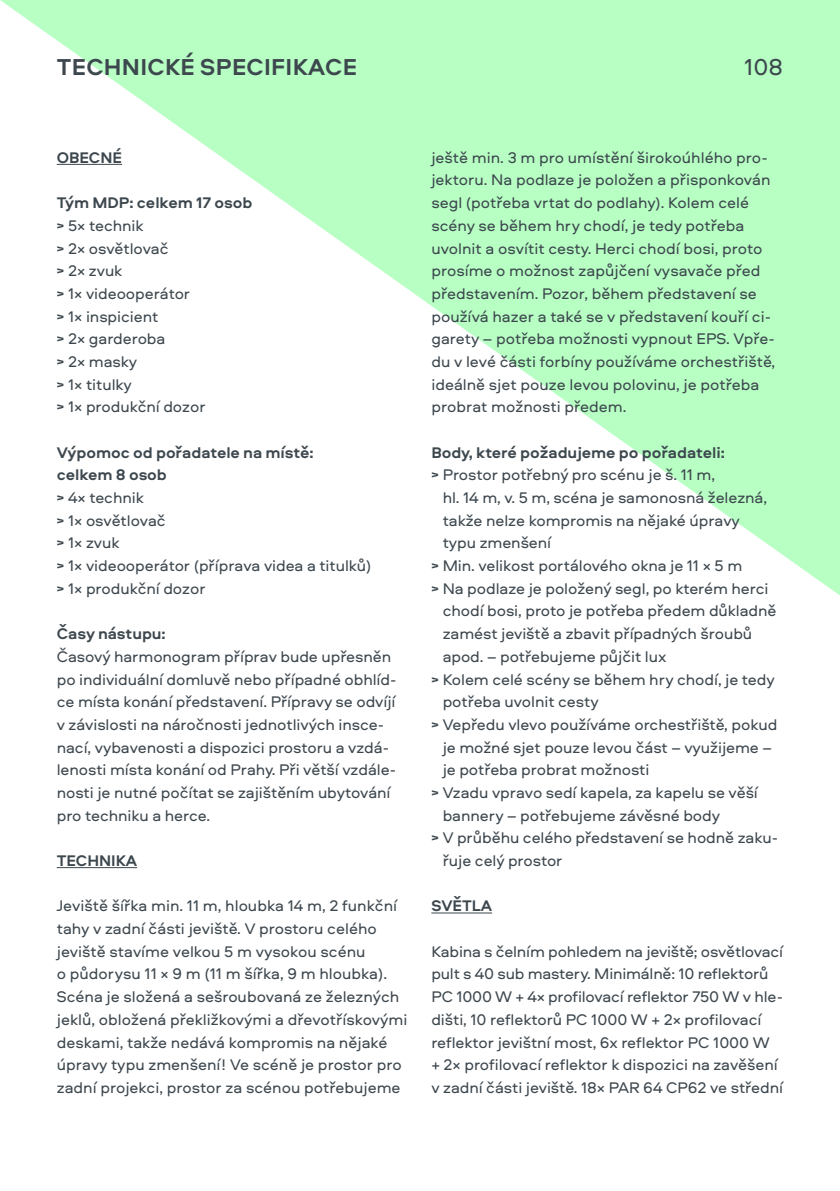
<style>
.page{position:relative;width:840px;height:1191px;background:#fff}
.page>*{position:absolute;margin:0;border:0;box-sizing:border-box;transform-origin:0 0}
.t1{font:700 24px "Aeroport";letter-spacing:.01em;color:#3d474e}
.t2{font:24px "Aeroport";color:#3d474e}
.No_Spacing{font:16px/22.6px "Aeroport";letter-spacing:-.005em;color:#3d474e}
.No_Spacing-2{font:700 16px "Aeroport";letter-spacing:-.005em;color:#3d474e}
.s1{font-family:"Kabaret";font-size:24px}
</style>
<div class="page">
<svg style="left:0;top:0;width:839px;height:595px;fill:#baffc6"></svg>
<hr style="left:57px;top:164px;width:65px;height:1px;background:#3d474e">
<hr style="left:57px;top:867px;width:80px;height:1px;background:#3d474e">
<hr style="left:431px;top:912px;width:61px;height:1px;background:#3d474e">
<p class="t1" style="left:57px;top:49px;width:302px">TECHNICKÉ SPECIFIKACE</p>
<p class="t2" style="left:743px;top:50px;width:40px">108</p>
<p class="No_Spacing-2" style="left:57px;top:146px;width:67px">OBECNÉ</p>
<p class="No_Spacing-2" style="left:57px;top:191px;width:197px">Tým MDP: celkem 17 osob</p>
<p class="No_Spacing" style="left:57px;top:213px;width:88px"><span class="s1">&gt;</span> 5× technik</p>
<p class="No_Spacing" style="left:57px;top:236px;width:113px"><span class="s1">&gt;</span> 2× osvětlovač</p>
<p class="No_Spacing" style="left:57px;top:259px;width:67px"><span class="s1">&gt;</span> 2× zvuk</p>
<p class="No_Spacing" style="left:57px;top:281px;width:135px"><span class="s1">&gt;</span> 1× videooperátor</p>
<p class="No_Spacing" style="left:57px;top:304px;width:103px"><span class="s1">&gt;</span> 1× inspicient</p>
<p class="No_Spacing" style="left:57px;top:327px;width:110px"><span class="s1">&gt;</span> 2× garderoba</p>
<p class="No_Spacing" style="left:57px;top:349px;width:82px"><span class="s1">&gt;</span> 2× masky</p>
<p class="No_Spacing" style="left:57px;top:372px;width:77px"><span class="s1">&gt;</span> 1× titulky</p>
<p class="No_Spacing" style="left:57px;top:395px;width:150px"><span class="s1">&gt;</span> 1× produkční dozor</p>
<p class="No_Spacing-2" style="left:57px;top:441px;width:258px">Výpomoc od pořadatele na místě:</p>
<p class="No_Spacing-2" style="left:57px;top:463px;width:112px">celkem 8 osob</p>
<p class="No_Spacing" style="left:57px;top:485px;width:89px"><span class="s1">&gt;</span> 4× technik</p>
<p class="No_Spacing" style="left:57px;top:508px;width:110px"><span class="s1">&gt;</span> 1× osvětlovač</p>
<p class="No_Spacing" style="left:57px;top:531px;width:64px"><span class="s1">&gt;</span> 1× zvuk</p>
<p class="No_Spacing" style="left:57px;top:553px;width:316px"><span class="s1">&gt;</span> 1× videooperátor (příprava videa a titulků)</p>
<p class="No_Spacing" style="left:57px;top:576px;width:150px"><span class="s1">&gt;</span> 1× produkční dozor</p>
<p class="No_Spacing-2" style="left:57px;top:622px;width:110px">Časy nástupu:</p>
<p class="No_Spacing" style="left:57px;top:644px;width:341px">Časový harmonogram příprav bude upřesněn po individuální domluvě nebo případné obhlíd&shy;ce místa konání představení. Přípravy se odvíjí v závislosti na náročnosti jednotlivých insce&shy;nací, vybavenosti a dispozici prostoru a vzdá&shy;lenosti místa konání od Prahy. Při větší vzdále&shy;nosti je nutné počítat se zajištěním ubytování pro techniku a herce.</p>
<p class="No_Spacing-2" style="left:57px;top:849px;width:82px">TECHNIKA</p>
<p class="No_Spacing" style="left:57px;top:894px;width:352px">Jeviště šířka min. 11 m, hloubka 14 m, 2 funkční tahy v zadní části jeviště. V prostoru celého jeviště stavíme velkou 5 m vysokou scénu<br>o půdorysu 11 × 9 m (11 m šířka, 9 m hloubka).<br>Scéna je složená a sešroubovaná ze železných jeklů, obložená překližkovými a dřevotřískovými deskami, takže nedává kompromis na nějaké úpravy typu zmenšení! Ve scéně je prostor pro zadní projekci, prostor za scénou potřebujeme</p>
<p class="No_Spacing" style="left:431px;top:145px;width:345px">ještě min. 3 m pro umístění širokoúhlého pro&shy;jektoru. Na podlaze je položen a přisponkován segl (potřeba vrtat do podlahy). Kolem celé scény se během hry chodí, je tedy potřeba uvolnit a osvítit cesty. Herci chodí bosi, proto prosíme o možnost zapůjčení vysavače před představením. Pozor, během představení se používá hazer a také se v představení kouří ci&shy;garety – potřeba možnosti vypnout EPS. Vpře&shy;du v levé části forbíny používáme orchestřiště, ideálně sjet pouze levou polovinu, je potřeba probrat možnosti předem.</p>
<p class="No_Spacing-2" style="left:431px;top:441px;width:295px">Body, které požadujeme po pořadateli:</p>
<p class="No_Spacing" style="left:431px;top:463px;width:285px"><span class="s1">&gt;</span> Prostor potřebný pro scénu je š. 11 m,</p>
<p class="No_Spacing" style="left:442px;top:485px;width:326px">hl. 14 m, v. 5 m, scéna je samonosná železná, takže nelze kompromis na nějaké úpravy</p>
<p class="No_Spacing" style="left:442px;top:531px;width:110px">typu zmenšení</p>
<p class="No_Spacing" style="left:431px;top:553px;width:312px"><span class="s1">&gt;</span> Min. velikost portálového okna je 11 × 5 m</p>
<p class="No_Spacing" style="left:442px;top:576px;width:335px;text-indent:-11px"><span class="s1">&gt;</span> Na podlaze je položený segl, po kterém herci chodí bosi, proto je potřeba předem důkladně zamést jeviště a zbavit případných šroubů apod. – potřebujeme půjčit lux</p>
<p class="No_Spacing" style="left:442px;top:667px;width:333px;text-indent:-11px"><span class="s1">&gt;</span> Kolem celé scény se během hry chodí, je tedy potřeba uvolnit cesty</p>
<p class="No_Spacing" style="left:442px;top:712px;width:336px;text-indent:-11px"><span class="s1">&gt;</span> Vepředu vlevo používáme orchestřiště, pokud je možné sjet pouze levou část – využijeme – je potřeba probrat možnosti</p>
<p class="No_Spacing" style="left:442px;top:780px;width:316px;text-indent:-11px"><span class="s1">&gt;</span> Vzadu vpravo sedí kapela, za kapelu se věší bannery – potřebujeme závěsné body</p>
<p class="No_Spacing" style="left:442px;top:826px;width:337px;text-indent:-11px"><span class="s1">&gt;</span> V průběhu celého představení se hodně zaku&shy;řuje celý prostor</p>
<p class="No_Spacing-2" style="left:431px;top:894px;width:62px">SVĚTLA</p>
<p class="No_Spacing" style="left:431px;top:939px;width:353px">Kabina s čelním pohledem na jeviště; osvětlovací pult s 40 sub mastery. Minimálně: 10 reflektorů PC 1000 W + 4× profilovací reflektor 750 W v hle&shy;dišti, 10 reflektorů PC 1000 W + 2× profilovací reflektor jevištní most, 6x reflektor PC 1000 W<br>+ 2× profilovací reflektor k dispozici na zavěšení v zadní části jeviště. 18× PAR 64 CP62 ve střední</p>
</div>
